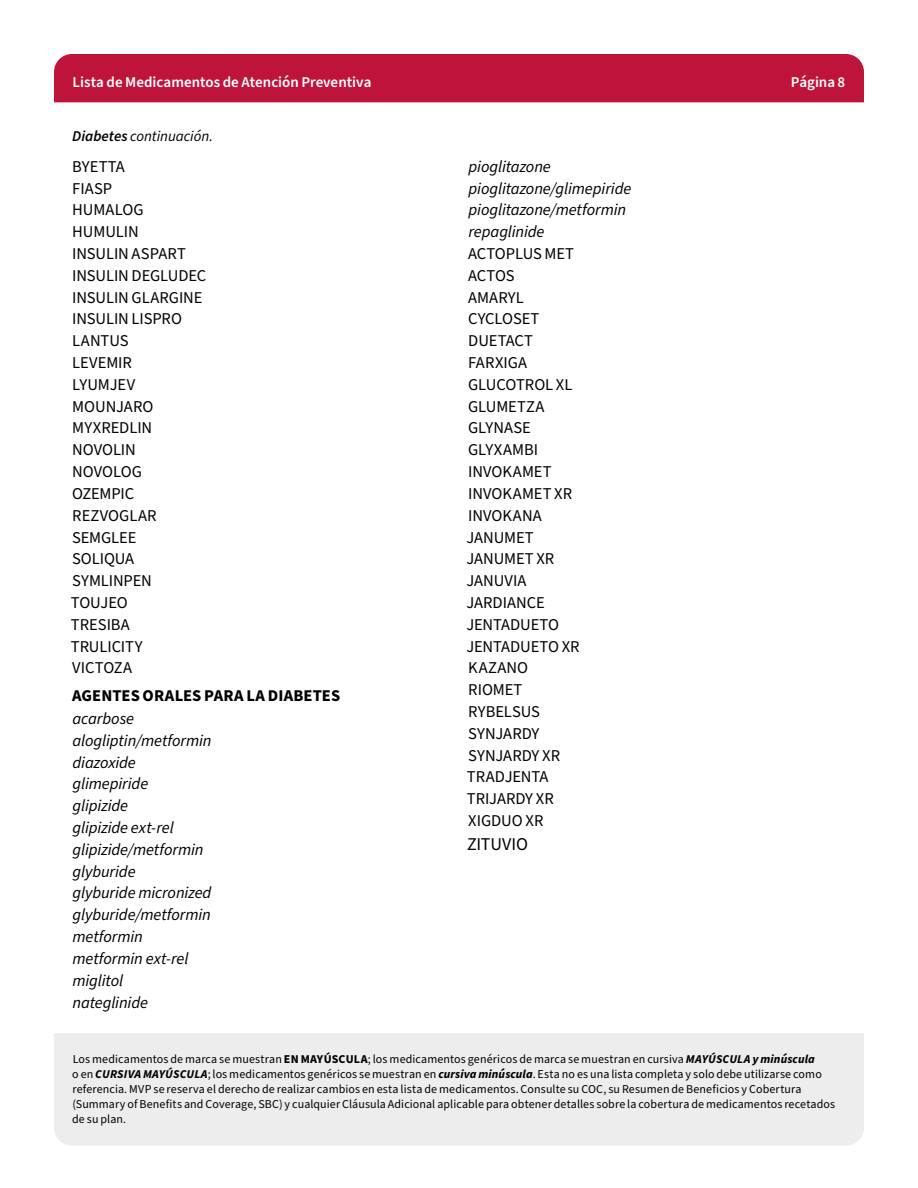
<style>
.page{position:relative;width:918px;height:1188px;background:#fff}
.page>*{position:absolute;margin:0;border:0;box-sizing:border-box;transform-origin:0 0}
.Body__p{font:18px "Source Sans Pro";letter-spacing:-.005em;color:#000}
.Body__p-2{font:16.5px "Source Sans Pro";letter-spacing:-.005em;color:#000}
.Body__p-3{font:italic 16.5px "Source Sans Pro";letter-spacing:-.01em;color:#000}
.Section_Level_2__h3{font:700 16.5px "Source Sans Pro";letter-spacing:.005em;color:#000}
.t1{font:600 15px "Source Sans Pro";color:#fff}
.t2{font:italic 15px "Source Sans Pro";letter-spacing:-.005em;color:#000}
.t3{font:12px/14.9px "Source Sans Pro";letter-spacing:.01em;color:#000}
.s1{font-weight:600}
.s2{font-weight:700}
.s3{font-weight:700;font-style:italic}
</style>
<div class="page">
<div style="left:54px;top:54px;width:810px;height:48px;background:#be143c"></div>
<div style="left:54px;top:1033px;width:810px;height:113px;background:#ededed"></div>
<p class="t1" style="left:73px;top:72px;width:300px">Lista de Medicamentos de Atención Preventiva</p>
<p class="t1" style="left:791px;top:72px;width:56px">Página 8</p>
<p class="t2" style="left:72px;top:126px;width:142px"><span class="s1">Diabetes</span> continuación.</p>
<p class="Body__p-2" style="left:72px;top:155px;width:54px">BYETTA</p>
<p class="Body__p-2" style="left:72px;top:177px;width:41px">FIASP</p>
<p class="Body__p-2" style="left:72px;top:199px;width:73px">HUMALOG</p>
<p class="Body__p-2" style="left:72px;top:221px;width:68px">HUMULIN</p>
<p class="Body__p-2" style="left:72px;top:243px;width:115px">INSULIN ASPART</p>
<p class="Body__p-2" style="left:72px;top:264px;width:135px">INSULIN DEGLUDEC</p>
<p class="Body__p-2" style="left:72px;top:286px;width:132px">INSULIN GLARGINE</p>
<p class="Body__p-2" style="left:72px;top:308px;width:111px">INSULIN LISPRO</p>
<p class="Body__p-2" style="left:72px;top:330px;width:58px">LANTUS</p>
<p class="Body__p-2" style="left:72px;top:352px;width:61px">LEVEMIR</p>
<p class="Body__p-2" style="left:72px;top:373px;width:64px">LYUMJEV</p>
<p class="Body__p-2" style="left:72px;top:395px;width:83px">MOUNJARO</p>
<p class="Body__p-2" style="left:72px;top:417px;width:81px">MYXREDLIN</p>
<p class="Body__p-2" style="left:72px;top:439px;width:65px">NOVOLIN</p>
<p class="Body__p-2" style="left:72px;top:461px;width:71px">NOVOLOG</p>
<p class="Body__p-2" style="left:72px;top:482px;width:64px">OZEMPIC</p>
<p class="Body__p-2" style="left:72px;top:504px;width:86px">REZVOGLAR</p>
<p class="Body__p-2" style="left:72px;top:526px;width:66px">SEMGLEE</p>
<p class="Body__p-2" style="left:72px;top:548px;width:64px">SOLIQUA</p>
<p class="Body__p-2" style="left:72px;top:570px;width:81px">SYMLINPEN</p>
<p class="Body__p-2" style="left:71px;top:591px;width:58px">TOUJEO</p>
<p class="Body__p-2" style="left:71px;top:613px;width:60px">TRESIBA</p>
<p class="Body__p-2" style="left:71px;top:635px;width:73px">TRULICITY</p>
<p class="Body__p-2" style="left:72px;top:657px;width:61px">VICTOZA</p>
<h3 class="Section_Level_2__h3" style="left:72px;top:684px;width:269px">AGENTES ORALES PARA LA DIABETES</h3>
<p class="Body__p-3" style="left:73px;top:708px;width:63px">acarbose</p>
<p class="Body__p-3" style="left:73px;top:729px;width:141px">alogliptin/metformin</p>
<p class="Body__p-3" style="left:73px;top:751px;width:65px">diazoxide</p>
<p class="Body__p-3" style="left:73px;top:773px;width:77px">glimepiride</p>
<p class="Body__p-3" style="left:73px;top:795px;width:57px">glipizide</p>
<p class="Body__p-3" style="left:73px;top:817px;width:103px">glipizide ext-rel</p>
<p class="Body__p-3" style="left:73px;top:838px;width:133px">glipizide/metformin</p>
<p class="Body__p-3" style="left:73px;top:860px;width:65px">glyburide</p>
<p class="Body__p-3" style="left:73px;top:882px;width:140px">glyburide micronized</p>
<p class="Body__p-3" style="left:73px;top:904px;width:140px">glyburide/metformin</p>
<p class="Body__p-3" style="left:72px;top:926px;width:72px">metformin</p>
<p class="Body__p-3" style="left:72px;top:947px;width:118px">metformin ext-rel</p>
<p class="Body__p-3" style="left:72px;top:969px;width:52px">miglitol</p>
<p class="Body__p-3" style="left:72px;top:991px;width:77px">nateglinide</p>
<p class="Body__p-3" style="left:469px;top:155px;width:84px">pioglitazone</p>
<p class="Body__p-3" style="left:469px;top:177px;width:164px">pioglitazone/glimepiride</p>
<p class="Body__p-3" style="left:469px;top:199px;width:159px">pioglitazone/metformin</p>
<p class="Body__p-3" style="left:468px;top:221px;width:78px">repaglinide</p>
<p class="Body__p-2" style="left:468px;top:243px;width:108px">ACTOPLUS MET</p>
<p class="Body__p-2" style="left:468px;top:264px;width:48px">ACTOS</p>
<p class="Body__p-2" style="left:468px;top:286px;width:57px">AMARYL</p>
<p class="Body__p-2" style="left:468px;top:308px;width:73px">CYCLOSET</p>
<p class="Body__p-2" style="left:468px;top:330px;width:66px">DUETACT</p>
<p class="Body__p-2" style="left:468px;top:352px;width:60px">FARXIGA</p>
<p class="Body__p-2" style="left:468px;top:373px;width:106px">GLUCOTROL XL</p>
<p class="Body__p-2" style="left:468px;top:395px;width:78px">GLUMETZA</p>
<p class="Body__p-2" style="left:468px;top:417px;width:64px">GLYNASE</p>
<p class="Body__p-2" style="left:468px;top:439px;width:71px">GLYXAMBI</p>
<p class="Body__p-2" style="left:468px;top:461px;width:85px">INVOKAMET</p>
<p class="Body__p-2" style="left:468px;top:482px;width:105px">INVOKAMET XR</p>
<p class="Body__p-2" style="left:468px;top:504px;width:75px">INVOKANA</p>
<p class="Body__p-2" style="left:466px;top:526px;width:69px">JANUMET</p>
<p class="Body__p-2" style="left:466px;top:548px;width:90px">JANUMET XR</p>
<p class="Body__p-2" style="left:466px;top:570px;width:62px">JANUVIA</p>
<p class="Body__p-2" style="left:466px;top:591px;width:80px">JARDIANCE</p>
<p class="Body__p-2" style="left:466px;top:613px;width:94px">JENTADUETO</p>
<p class="Body__p-2" style="left:466px;top:635px;width:115px">JENTADUETO XR</p>
<p class="Body__p-2" style="left:468px;top:657px;width:61px">KAZANO</p>
<p class="Body__p-2" style="left:468px;top:679px;width:56px">RIOMET</p>
<p class="Body__p-2" style="left:468px;top:701px;width:73px">RYBELSUS</p>
<p class="Body__p-2" style="left:468px;top:722px;width:73px">SYNJARDY</p>
<p class="Body__p-2" style="left:468px;top:744px;width:94px">SYNJARDY XR</p>
<p class="Body__p-2" style="left:467px;top:766px;width:83px">TRADJENTA</p>
<p class="Body__p-2" style="left:467px;top:788px;width:88px">TRIJARDY XR</p>
<p class="Body__p-2" style="left:468px;top:810px;width:77px">XIGDUO XR</p>
<p class="Body__p" style="left:467px;top:832px;width:63px">ZITUVIO</p>
<p class="t3" style="left:72px;top:1052px;width:765px">Los medicamentos de marca se muestran <span class="s2">EN MAYÚSCULA</span>; los medicamentos genéricos de marca se muestran en cursiva <span class="s3">MAYÚSCULA y minúscula<br></span>o en <span class="s3">CURSIVA MAYÚSCULA</span>; los medicamentos genéricos se muestran en <span class="s3">cursiva minúscula</span>. Esta no es una lista completa y solo debe utilizarse como referencia. MVP se reserva el derecho de realizar cambios en esta lista de medicamentos. Consulte su COC, su Resumen de Beneficios y Cobertura (Summary of Benefits and Coverage, SBC) y cualquier Cláusula Adicional aplicable para obtener detalles sobre la cobertura de medicamentos recetados de su plan.</p>
</div>
